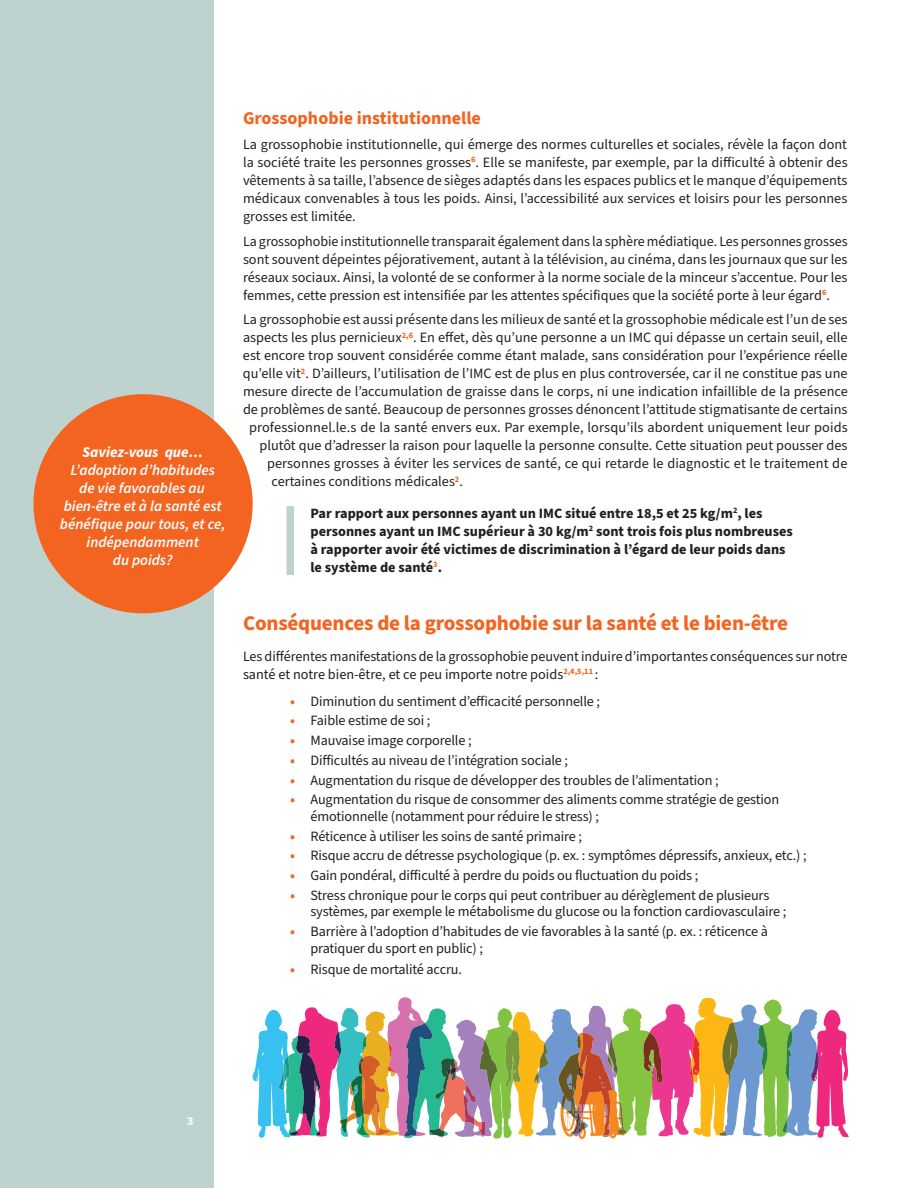
<style>
.page{position:relative;width:918px;height:1188px;background:#fff}
.page>*{position:absolute;margin:0;border:0;box-sizing:border-box;transform-origin:0 0}
.t1{font:700 21px "Source Sans Pro";letter-spacing:-.01em;color:#f36421}
.t2{font:700 18px "Source Sans Pro";color:#f36421}
.t3{font:italic 600 15px/18px "Source Sans Pro";color:#fff;text-align:center}
.t4{font:italic 700 15px "Source Sans Pro";color:#fff}
.t5{font:14.25px/18px "Source Sans Pro";letter-spacing:-.01em;color:#231f20}
.t6{font:700 14.25px/18px "Source Sans Pro";color:#231f20}
.t7{font:14.25px "Source Sans Pro";letter-spacing:.01em;color:#231f20}
.t8{font:700 12px "Source Sans Pro";color:#fff}
.s1{font-weight:700;color:#f36521}
</style>
<div class="page">
<svg style="left:253px;top:996px;width:596px;height:143px"></svg>
<div style="left:0;top:0;width:214px;height:1188px;background:#bed3cf"></div>
<div style="left:286px;top:506px;width:8px;height:69px;background:#bed3cf"></div>
<div style="left:33px;top:394px;width:220px;height:219px;background:#f36421;border-radius:50%"></div>
<p class="t4" style="left:82px;top:442px;width:123px">Saviez-vous que…</p>
<p class="t3" style="left:60px;top:462px;width:167px">L’adoption d’habitudes<br>de vie favorables au bien-être et à la santé est bénéfique pour tous, et ce, indépendamment<br>du poids?</p>
<p class="t2" style="left:243px;top:106px;width:239px">Grossophobie institutionnelle</p>
<p class="t5" style="left:243px;top:136px;width:606px;text-align:justify">La grossophobie institutionnelle, qui émerge des normes culturelles et sociales, révèle la façon dont la société traite les personnes grosses<sup>6</sup>. Elle se manifeste, par exemple, par la difficulté à obtenir des vêtements à sa taille, l’absence de sièges adaptés dans les espaces publics et le manque d’équipements médicaux convenables à tous les poids. Ainsi, l’accessibilité aux services et loisirs pour les personnes grosses est limitée.</p>
<p class="t5" style="left:243px;top:232px;width:606px;text-align:justify">La grossophobie institutionnelle transparait également dans la sphère médiatique. Les personnes grosses sont souvent dépeintes péjorativement, autant à la télévision, au cinéma, dans les journaux que sur les réseaux sociaux. Ainsi, la volonté de se conformer à la norme sociale de la minceur s’accentue. Pour les femmes, cette pression est intensifiée par les attentes spécifiques que la société porte à leur égard<sup>6</sup>.</p>
<p class="t5" style="left:243px;top:311px;width:606px">La grossophobie est aussi présente dans les milieux de santé et la grossophobie médicale est l’un de ses</p>
<p class="t5" style="left:243px;top:329px;width:606px">aspects les plus pernicieux<sup>2,6</sup>. En effet, dès qu’une personne a un IMC qui dépasse un certain seuil, elle</p>
<p class="t5" style="left:243px;top:347px;width:606px">est encore trop souvent considérée comme étant malade, sans considération pour l’expérience réelle</p>
<p class="t5" style="left:243px;top:365px;width:606px">qu’elle vit<sup>2</sup>. D’ailleurs, l’utilisation de l’IMC est de plus en plus controversée, car il ne constitue pas une</p>
<p class="t5" style="left:243px;top:383px;width:606px">mesure directe de l’accumulation de graisse dans le corps, ni une indication infaillible de la présence</p>
<p class="t5" style="left:243px;top:401px;width:606px">de problèmes de santé. Beaucoup de personnes grosses dénoncent l’attitude stigmatisante de certains</p>
<p class="t7" style="left:249px;top:418px;width:600px">professionnel.le.s de la santé envers eux. Par exemple, lorsqu’ils abordent uniquement leur poids</p>
<p class="t5" style="left:260px;top:437px;width:590px">plutôt que d’adresser la raison pour laquelle la personne consulte. Cette situation peut pousser des</p>
<p class="t5" style="left:267px;top:455px;width:582px">personnes grosses à éviter les services de santé, ce qui retarde le diagnostic et le traitement de</p>
<p class="t5" style="left:272px;top:473px;width:193px">certaines conditions médicales<sup>2</sup>.</p>
<p class="t6" style="left:310px;top:505px;width:484px">Par rapport aux personnes ayant un IMC situé entre 18,5 et 25 kg/m<sup>2</sup>, les personnes ayant un IMC supérieur à 30 kg/m<sup>2</sup> sont trois fois plus nombreuses à rapporter avoir été victimes de discrimination à l’égard de leur poids dans le système de santé<sup>3</sup>.</p>
<h1 class="t1" style="left:243px;top:608px;width:547px">Conséquences de la grossophobie sur la santé et le bien-être</h1>
<p class="t5" style="left:243px;top:648px;width:606px">Les différentes manifestations de la grossophobie peuvent induire d’importantes conséquences sur notre santé et notre bien-être, et ce peu importe notre poids<sup>2,4,5,11</sup> :</p>
<p class="t5" style="left:290px;top:692px;width:311px"><span class="s1">•</span> Diminution du sentiment d’efficacité personnelle ;</p>
<p class="t5" style="left:290px;top:712px;width:142px"><span class="s1">•</span> Faible estime de soi ;</p>
<p class="t5" style="left:290px;top:732px;width:183px"><span class="s1">•</span> Mauvaise image corporelle ;</p>
<p class="t5" style="left:290px;top:752px;width:279px"><span class="s1">•</span> Difficultés au niveau de l’intégration sociale ;</p>
<p class="t5" style="left:290px;top:771px;width:430px"><span class="s1">•</span> Augmentation du risque de développer des troubles de l’alimentation ;</p>
<p class="t5" style="left:311px;top:792px;width:470px;line-height:16.5px;text-indent:-20px"><span class="s1">•</span> Augmentation du risque de consommer des aliments comme stratégie de gestion émotionnelle (notamment pour réduire le stress) ;</p>
<p class="t5" style="left:290px;top:827px;width:293px"><span class="s1">•</span> Réticence à utiliser les soins de santé primaire ;</p>
<p class="t5" style="left:290px;top:847px;width:518px"><span class="s1">•</span> Risque accru de détresse psychologique (p. ex. : symptômes dépressifs, anxieux, etc.) ;</p>
<p class="t5" style="left:290px;top:867px;width:410px"><span class="s1">•</span> Gain pondéral, difficulté à perdre du poids ou fluctuation du poids ;</p>
<p class="t5" style="left:311px;top:887px;width:477px;line-height:16.5px;text-indent:-20px"><span class="s1">•</span> Stress chronique pour le corps qui peut contribuer au dérèglement de plusieurs systèmes, par exemple le métabolisme du glucose ou la fonction cardiovasculaire ;</p>
<p class="t5" style="left:311px;top:924px;width:459px;line-height:16.5px;text-indent:-20px"><span class="s1">•</span> Barrière à l’adoption d’habitudes de vie favorables à la santé (p. ex. : réticence à pratiquer du sport en public) ;</p>
<p class="t5" style="left:290px;top:961px;width:173px"><span class="s1">•</span> Risque de mortalité accru.</p>
<p class="t8" style="left:187px;top:1113px;width:8px">3</p>
</div>
